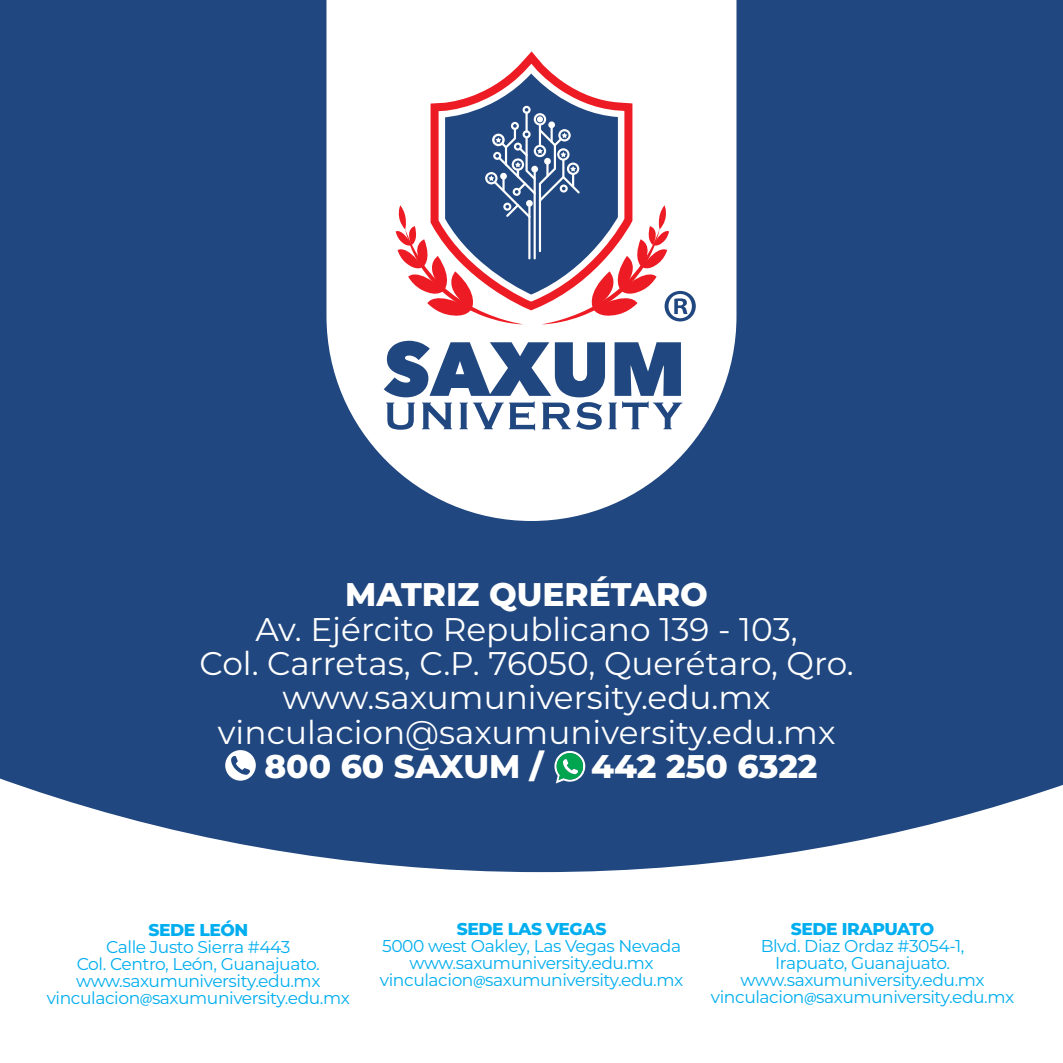
<style>
.page{position:relative;width:1063px;height:1063px;background:#fff}
.page>*{position:absolute;margin:0;border:0;box-sizing:border-box;transform-origin:0 0}
.t1{font:32.7px/34.3px "Montserrat";color:#fff;text-align:center}
.t2{font:800 32.7px "Montserrat";color:#fff}
.t3{font:17.1px/17.1px "Montserrat";letter-spacing:-.025em;color:#00aeef;text-align:center}
.t4{font:800 17.1px "Montserrat";letter-spacing:-.025em;color:#00aeef}
.s1{font-family:"Myriad Pro"}
</style>
<div class="page">
<div style="left:0;top:0;width:1063px;height:872px;background:#20477f"></div>
<svg style="left:326px;top:0;width:410px;height:521px"></svg>
<svg style="left:431px;top:51px;width:201px;height:13px"></svg>
<svg style="left:384px;top:341px;width:298px;height:90px"></svg>
<svg style="left:395px;top:64px;width:301px;height:260px"></svg>
<svg style="left:554px;top:751px;width:31px;height:33px"></svg>
<svg style="left:225px;top:750px;width:31px;height:31px"></svg>
<h1 class="t2" style="left:345px;top:571px;width:364px">MATRIZ QUERÉTARO</h1>
<h1 class="t1" style="left:200px;top:611px;width:656px">Av. Ejército Republicano 139 - 103,<br>Col. Carretas, C.P. 76050, Querétaro, Qro. www.saxumuniversity.edu.mx vinculacion@saxumuniversity.edu.mx</h1>
<h1 class="t2" style="left:264px;top:742px;width:281px">800 60 SAXUM /</h1>
<h1 class="t2" style="left:591px;top:742px;width:228px">442 250 6322</h1>
<p class="t4" style="left:148px;top:917px;width:101px">SEDE LEÓN</p>
<p class="t3" style="left:47px;top:938px;width:305px">Calle Justo Sierra #443<br>Col. Centro, León, Guanajuato. www.saxumuniversity.edu.mx vinculacion<span class="s1">@</span>saxumuniversity.edu.mx</p>
<p class="t4" style="left:457px;top:916px;width:151px">SEDE LAS VEGAS</p>
<p class="t3" style="left:380px;top:937px;width:305px">5000 west Oakley, Las Vegas Nevada www.saxumuniversity.edu.mx vinculacion<span class="s1">@</span>saxumuniversity.edu.mx</p>
<p class="t4" style="left:791px;top:916px;width:145px">SEDE IRAPUATO</p>
<p class="t3" style="left:711px;top:937px;width:305px">Blvd. Diaz Ordaz #3054-1,<br>Irapuato, Guanajuato. www.saxumuniversity.edu.mx vinculacion<span class="s1">@</span>saxumuniversity.edu.mx</p>
</div>
